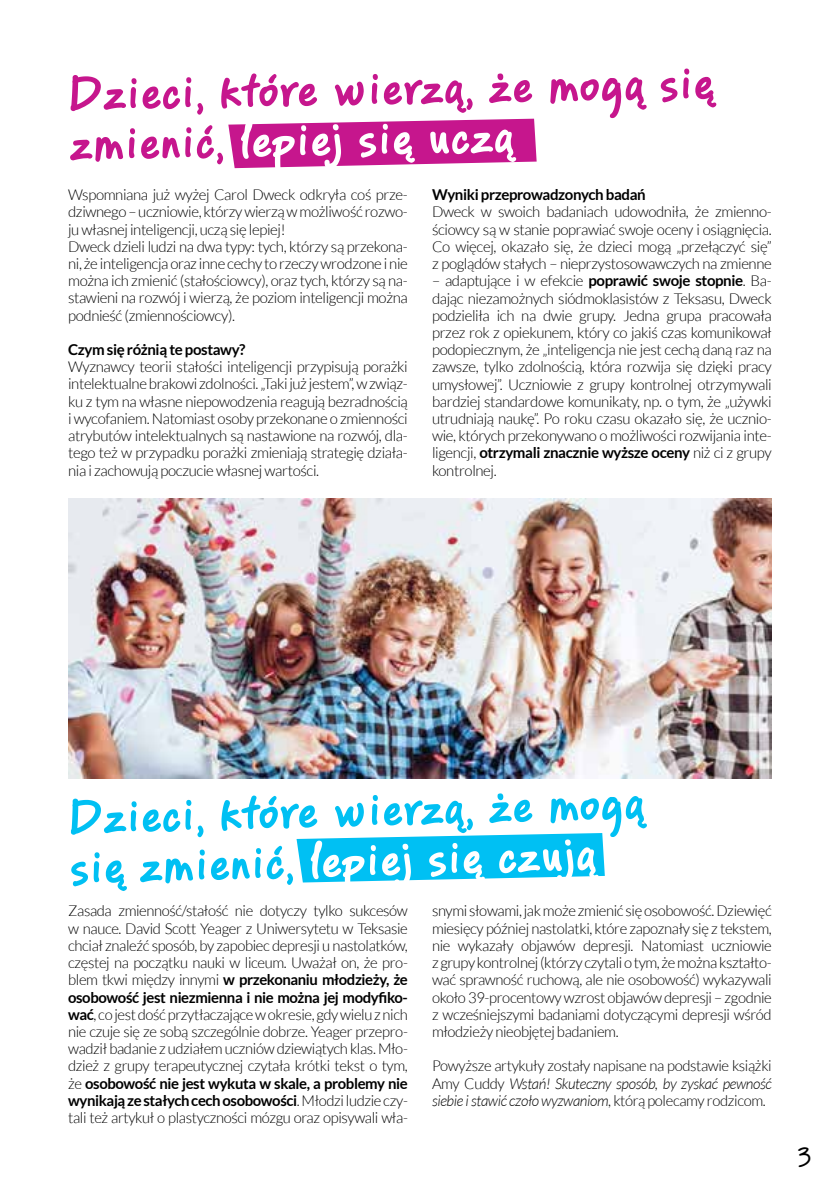
<style>
.page{position:relative;width:840px;height:1191px;background:#fff}
.page>*{position:absolute;margin:0;border:0;box-sizing:border-box;transform-origin:0 0}
.t1{font:700 50px/49px "PF Reminder Pro";color:#00c0f3}
.t2{font:700 50px/50px "PF Reminder Pro";color:#c6168d}
.t3{font:500 24px "PF Reminder Pro";color:#000}
.t4{font:300 15px/17.2px "Lato";letter-spacing:-.025em;color:#000;text-align:justify}
.t5{font:700 15px "Lato";letter-spacing:-.025em;color:#000}
.s1{color:#fff}
.s2{font-weight:700}
.s3{font-style:italic}
</style>
<div class="page">
<svg style="left:228px;top:119px;width:308px;height:49px"></svg>
<svg style="left:296px;top:833px;width:308px;height:49px"></svg>
<img style="left:68px;top:498px;width:703px;height:281px">
<h1 class="t2" style="left:68px;top:71px;width:646px;rotate:-1deg">Dzieci, które wierzą, że mogą się zmienić, <span class="s1">lepiej się uczą</span></h1>
<p class="t4" style="left:68px;top:186px;width:341px;text-align:left">Wspomniana już wyżej Carol Dweck odkryła coś prze&shy;dziwnego – uczniowie, którzy wierzą w możliwość rozwo&shy;ju własnej inteligencji, uczą się lepiej!<br>Dweck dzieli ludzi na dwa typy: tych, którzy są przekona&shy;ni, że inteligencja oraz inne cechy to rzeczy wrodzone i nie można ich zmienić (stałościowcy), oraz tych, którzy są na&shy;stawieni na rozwój i wierzą, że poziom inteligencji można podnieść (zmiennościowcy).</p>
<p class="t5" style="left:68px;top:341px;width:179px">Czym się różnią te postawy?</p>
<p class="t4" style="left:68px;top:358px;width:341px">Wyznawcy teorii stałości inteligencji przypisują porażki intelektualne brakowi zdolności. „Taki już jestem”, w związ&shy;ku z tym na własne niepowodzenia reagują bezradnością i wycofaniem. Natomiast osoby przekonane o zmienności atrybutów intelektualnych są nastawione na rozwój, dla&shy;tego też w przypadku porażki zmieniają strategię działa&shy;nia i zachowują poczucie własnej wartości.</p>
<p class="t5" style="left:432px;top:186px;width:215px">Wyniki przeprowadzonych badań</p>
<p class="t4" style="left:432px;top:203px;width:341px">Dweck w swoich badaniach udowodniła, że zmienno&shy;ściowcy są w stanie poprawiać swoje oceny i osiągnięcia.<br>Co więcej, okazało się, że dzieci mogą „przełączyć się” z poglądów stałych – nieprzystosowawczych na zmienne</p>
<p class="t4" style="left:432px;top:272px;width:341px">– adaptujące i w efekcie <span class="s2">poprawić swoje stopnie</span>. Ba&shy;dając niezamożnych siódmoklasistów z Teksasu, Dweck podzieliła ich na dwie grupy. Jedna grupa pracowała przez rok z opiekunem, który co jakiś czas komunikował podopiecznym, że „inteligencja nie jest cechą daną raz na zawsze, tylko zdolnością, która rozwija się dzięki pracy umysłowej”. Uczniowie z grupy kontrolnej otrzymywali bardziej standardowe komunikaty, np. o tym, że „używki utrudniają naukę”. Po roku czasu okazało się, że ucznio&shy;wie, których przekonywano o możliwości rozwijania inte&shy;ligencji, <span class="s2">otrzymali znacznie wyższe oceny</span> niż ci z grupy kontrolnej.</p>
<h1 class="t1" style="left:68px;top:793px;width:577px;rotate:-1deg">Dzieci, które wierzą, że mogą się zmienić, <span class="s1">lepiej się czują</span></h1>
<p class="t4" style="left:432px;top:902px;width:341px">snymi słowami, jak może zmienić się osobowość. Dziewięć miesięcy później nastolatki, które zapoznały się z tekstem, nie wykazały objawów depresji. Natomiast uczniowie z grupy kontrolnej (którzy czytali o tym, że można kształto&shy;wać sprawność ruchową, ale nie osobowość) wykazywali około 39-procentowy wzrost objawów depresji – zgodnie z wcześniejszymi badaniami dotyczącymi depresji wśród młodzieży nieobjętej badaniem.</p>
<p class="t4" style="left:432px;top:1057px;width:341px">Powyższe artykuły zostały napisane na podstawie książki Amy Cuddy <span class="s3">Wstań! Skuteczny sposób, by zyskać pewność siebie i stawić czoło wyzwaniom</span>, którą polecamy rodzicom.</p>
<p class="t4" style="left:68px;top:902px;width:341px">Zasada zmienność/stałość nie dotyczy tylko sukcesów w nauce. David Scott Yeager z Uniwersytetu w Teksasie chciał znaleźć sposób, by zapobiec depresji u nastolatków, częstej na początku nauki w liceum. Uważał on, że pro&shy;blem tkwi między innymi <span class="s2">w przekonaniu młodzieży, że osobowość jest niezmienna i nie można jej modyfiko&shy;wać</span>, co jest dość przytłaczające w okresie, gdy wielu z nich nie czuje się ze sobą szczególnie dobrze. Yeager przepro&shy;wadził badanie z udziałem uczniów dziewiątych klas. Mło&shy;dzież z grupy terapeutycznej czytała krótki tekst o tym, że <span class="s2">osobowość nie jest wykuta w skale, a problemy nie wynikają ze stałych cech osobowości</span>. Młodzi ludzie czy&shy;tali też artykuł o plastyczności mózgu oraz opisywali wła-</p>
<h2 class="t3" style="left:796px;top:1140px;width:15px">3</h2>
</div>
